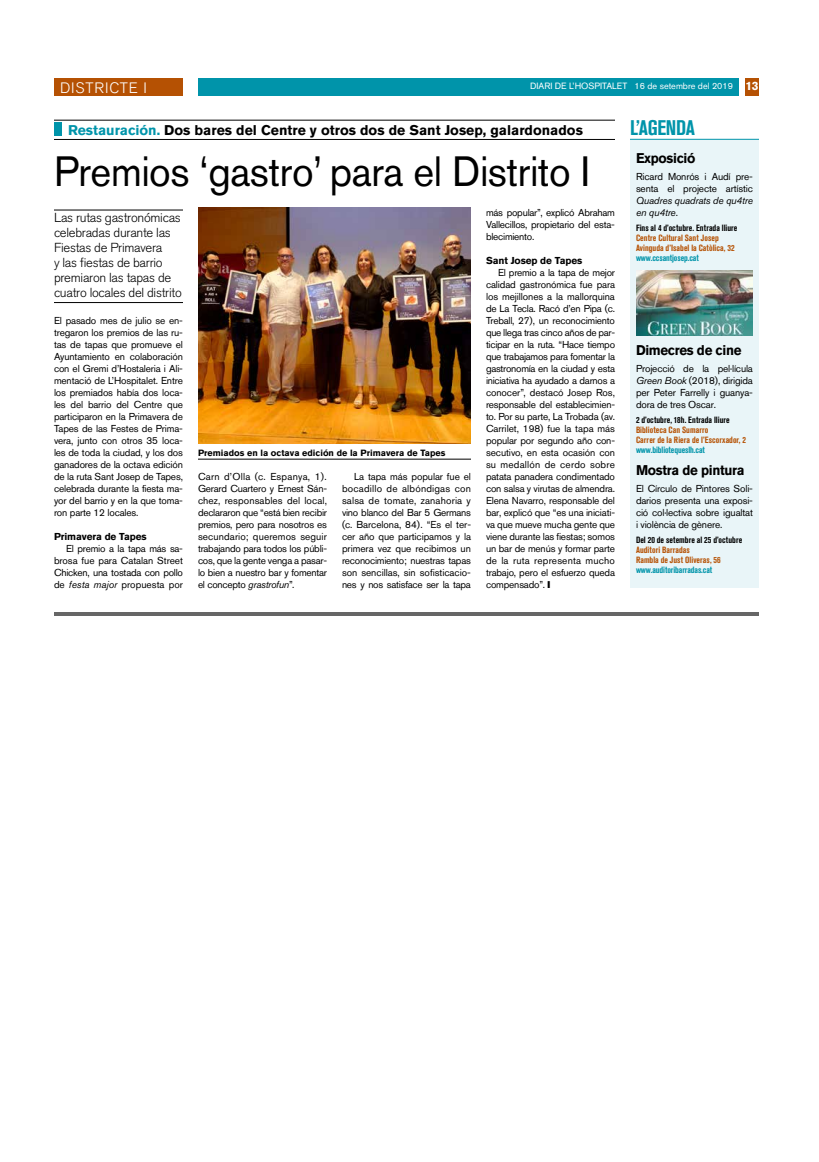
<style>
.page{position:relative;width:819px;height:1162px;background:#fff}
.page>*{position:absolute;margin:0;border:0;box-sizing:border-box;transform-origin:0 0}
.t1{font:42px "Akzidenz Grotesk BQ";letter-spacing:-.01em;color:#000;scale:.95 1}
.t2{font:700 condensed 21px "Akzidenz Grotesk BQ";letter-spacing:-.015em;color:#0094aa}
.t3{font:300 15px "Akzidenz Grotesk BQ";letter-spacing:.06em;color:#fff}
.t4{font:700 14px "Akzidenz Grotesk BQ";letter-spacing:-.005em;color:#000}
.t5{font:700 14px "Akzidenz Grotesk BQ";letter-spacing:-.025em;color:#000;scale:.95 1}
.t6{font:300 13px/15px "Akzidenz Grotesk BQ";letter-spacing:-.02em;color:#000}
.t7{font:10px/12px "Akzidenz Grotesk BQ";letter-spacing:-.015em;color:#000;text-align:justify}
.t8{font:italic 10px/12px "Akzidenz Grotesk BQ";letter-spacing:-.015em;color:#000}
.t9{font:700 10px "Akzidenz Grotesk BQ";letter-spacing:-.01em;color:#000}
.t10{font:700 condensed 9px/10px "Akzidenz Grotesk BQ";letter-spacing:.005em;color:#b55103}
.t11{font:700 condensed 9px "Akzidenz Grotesk BQ";letter-spacing:.005em;color:#000}
.t12{font:700 condensed 9px "Akzidenz Grotesk BQ";letter-spacing:-.01em;color:#0094aa}
.t13{font:700 9px "Akzidenz Grotesk BQ";color:#000}
.t14{font:9px "Akzidenz Grotesk BQ";color:#fff}
.s1{font-weight:700;font-size:12px}
.s2{font-style:normal}
.s3{color:#0094aa}
.s4{font-style:italic}
</style>
<div class="page">
<div style="left:198px;top:78px;width:541px;height:18px;background:#0094aa"></div>
<div style="left:745px;top:78px;width:14px;height:18px;background:#b55103"></div>
<div style="left:54px;top:78px;width:129px;height:18px;background:#b55103"></div>
<hr style="left:54px;top:612px;width:705px;height:4px;background:#666">
<div style="left:630px;top:139px;width:129px;height:449px;background:#e9f5f8"></div>
<hr style="left:630px;top:139px;width:129px;height:1px;background:#0094aa">
<img style="left:636px;top:270px;width:117px;height:66px">
<hr style="left:54px;top:120px;width:561px;height:1px;background:#000">
<hr style="left:54px;top:139px;width:561px;height:1px;background:#000">
<div style="left:54px;top:122px;width:8px;height:14px;background:#0094aa"></div>
<hr style="left:54px;top:210px;width:129px;height:1px;background:#000">
<hr style="left:54px;top:302px;width:129px;height:1px;background:#000">
<img style="left:198px;top:208px;width:273px;height:236px">
<hr style="left:198px;top:459px;width:273px;height:1px;background:#000">
<h3 class="t3" style="left:60px;top:79px;width:89px">DISTRICTE I</h3>
<p class="t14" style="left:530px;top:81px;width:230px">DIARI DE L’HOSPITALET 16 de setembre del 2019 <span class="s1">13</span></p>
<h2 class="t2" style="left:630px;top:116px;width:67px">L’AGENDA</h2>
<h3 class="t5" style="left:636px;top:150px;width:64px">Exposició</h3>
<p class="t7" style="left:636px;top:170px;width:118px">Ricard Monrós i Audí pre&shy;senta el projecte artístic</p>
<p class="t8" style="left:636px;top:194px;width:118px">Quadres quadrats de qu4tre en qu4tre<span class="s2">.</span></p>
<p class="t11" style="left:636px;top:223px;width:103px">Fins al 4 d’octubre. Entrada lliure</p>
<p class="t10" style="left:636px;top:233px;width:100px">Centre Cultural Sant Josep<br>Avinguda d’Isabel la Catòlica, 32</p>
<p class="t12" style="left:636px;top:253px;width:64px">www.ccsantjosep.cat</p>
<h3 class="t4" style="left:68px;top:122px;width:516px"><span class="s3">Restauración.</span> Dos bares del Centre y otros dos de Sant Josep, galardonados</h3>
<h1 class="t1" style="left:54px;top:146px;width:566px">Premios ‘gastro’ para el Distrito I</h1>
<p class="t7" style="left:486px;top:206px;width:130px">más popular”, explicó Abraham Vallecillos, propietario del esta&shy;blecimiento.</p>
<p class="t9" style="left:486px;top:255px;width:98px">Sant Josep de Tapes</p>
<p class="t7" style="left:486px;top:266px;width:131px;text-indent:12px">El premio a la tapa de mejor calidad gastronómica fue para los mejillones a la mallorquina de La Tecla. Racó d’en Pipa (c.<br>Treball, 27), un reconocimiento que llega tras cinco años de par&shy;ticipar en la ruta. “Hace tiempo que trabajamos para fomentar la gastronomía en la ciudad y esta iniciativa ha ayudado a darnos a conocer”, destacó Josep Ros, responsable del establecimien&shy;to. Por su parte, La Trobada (av.<br>Carrilet, 198) fue la tapa más popular por segundo año con&shy;secutivo, en esta ocasión con su medallón de cerdo sobre patata panadera condimentado con salsa y virutas de almendra.<br>Elena Navarro, responsable del bar, explicó que “es una iniciati&shy;va que mueve mucha gente que viene durante las fiestas; somos un bar de menús y formar parte de la ruta representa mucho trabajo, pero el esfuerzo queda compensado”.</p>
<h3 class="t6" style="left:54px;top:210px;width:129px">Las rutas gastronómicas celebradas durante las<br>Fiestas de Primavera<br>y las fiestas de barrio premiaron las tapas de cuatro locales del distrito</h3>
<p class="t7" style="left:54px;top:314px;width:131px">El pasado mes de julio se en&shy;tregaron los premios de las ru&shy;tas de tapas que promueve el Ayuntamiento en colaboración con el Gremi d’Hostaleria i Ali&shy;mentació de L’Hospitalet. Entre los premiados había dos loca&shy;les del barrio del Centre que participaron en la Primavera de Tapes de las Festes de Prima&shy;vera, junto con otros 35 loca&shy;les de toda la ciudad, y los dos ganadores de la octava edición de la ruta Sant Josep de Tapes, celebrada durante la fiesta ma&shy;yor del barrio y en la que toma&shy;ron parte 12 locales.</p>
<p class="t9" style="left:54px;top:531px;width:94px">Primavera de Tapes</p>
<p class="t7" style="left:54px;top:542px;width:131px;text-indent:12px">El premio a la tapa más sa&shy;brosa fue para Catalan Street Chicken, una tostada con pollo de <span class="s4">festa major</span> propuesta por</p>
<h3 class="t5" style="left:636px;top:342px;width:113px">Dimecres de cine</h3>
<p class="t7" style="left:636px;top:362px;width:118px">Projecció de la pel·lícula <span class="s4">Green Book</span> (2018), dirigida per Peter Farrelly i guanya&shy;dora de tres Oscar.</p>
<p class="t11" style="left:636px;top:415px;width:95px">2 d’octubre, 18h. Entrada lliure</p>
<p class="t10" style="left:636px;top:425px;width:112px">Biblioteca Can Sumarro<br>Carrer de la Riera de l’Escorxador, 2</p>
<p class="t12" style="left:636px;top:445px;width:70px">www.bibliotequeslh.cat</p>
<p class="t13" style="left:198px;top:448px;width:249px">Premiados en la octava edición de la Primavera de Tapes</p>
<p class="t7" style="left:198px;top:470px;width:131px">Carn d’Olla (c. Espanya, 1).<br>Gerard Cuartero y Ernest Sán&shy;chez, responsables del local, declararon que “está bien recibir premios, pero para nosotros es secundario; queremos seguir trabajando para todos los públi&shy;cos, que la gente venga a pasar&shy;lo bien a nuestro bar y fomentar el concepto <span class="s4">grastrofun</span>”.</p>
<h3 class="t5" style="left:636px;top:462px;width:116px">Mostra de pintura</h3>
<p class="t7" style="left:636px;top:482px;width:119px">El Círculo de Pintores Soli&shy;darios presenta una exposi&shy;ció col·lectiva sobre igualtat i violència de gènere.</p>
<p class="t11" style="left:636px;top:535px;width:108px">Del 20 de setembre al 25 d’octubre</p>
<p class="t10" style="left:636px;top:545px;width:86px">Auditori Barradas<br>Rambla de Just Oliveras, 56</p>
<p class="t12" style="left:636px;top:565px;width:78px">www.auditoribarradas.cat</p>
<p class="t7" style="left:342px;top:470px;width:131px;text-indent:12px">La tapa más popular fue el bocadillo de albóndigas con salsa de tomate, zanahoria y vino blanco del Bar 5 Germans (c. Barcelona, 84). “Es el ter&shy;cer año que participamos y la primera vez que recibimos un reconocimiento; nuestras tapas son sencillas, sin sofisticacio&shy;nes y nos satisface ser la tapa</p>
</div>
